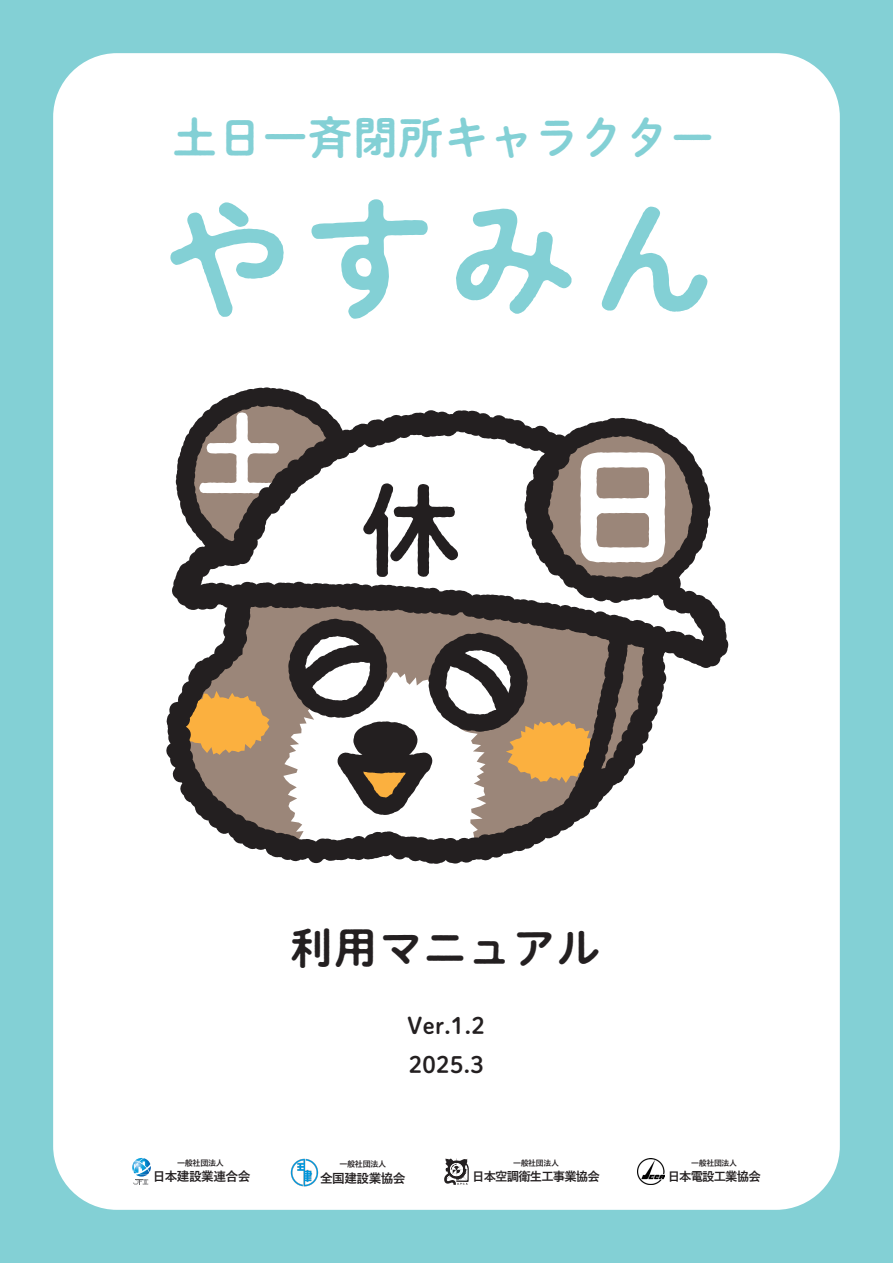
<style>
.page{position:relative;width:893px;height:1263px;background:#83d0d5}
.page>*{position:absolute;margin:0;border:0;box-sizing:border-box;transform-origin:0 0}
.t1{font:128.7px "P Shuei NM Go Std N B";color:#83d0d5}
.t2{font:44.4px "P Shuei NM Go Std N B";letter-spacing:.02em;color:#83d0d5}
.t3{font:43.5px "P Shuei NM Go Std N B";letter-spacing:.02em;color:#231f20}
.t4{font:22.5px/39.3px "P Shuei NM Go Std N B";letter-spacing:.02em;color:#231f20}
.t5{font:700 12.6px "Yu Gothic";letter-spacing:-.04em;color:#231f20}
.t6{font:700 12.45px "Yu Gothic";letter-spacing:-.07em;color:#231f20}
.t7{font:700 8.1px "Yu Gothic";letter-spacing:-.04em;color:#231f20}
.t8{font:700 7.95px "Yu Gothic";letter-spacing:-.04em;color:#231f20}
</style>
<div class="page">
<div style="left:53px;top:53px;width:787px;height:1157px;background:#fff;border-radius:64px"></div>
<img style="left:290px;top:1158px;width:29px;height:29px">
<svg style="left:132px;top:1158px;width:19px;height:27px"></svg>
<svg style="left:444px;top:1158px;width:25px;height:27px"></svg>
<img style="left:638px;top:1158px;width:27px;height:27px">
<svg style="left:166px;top:387px;width:562px;height:477px"></svg>
<svg style="left:580px;top:452px;width:85px;height:111px"></svg>
<h2 class="t2" style="left:173px;top:104px;width:544px">土日一斉閉所キャラクター</h2>
<h1 class="t1" style="left:163px;top:165px;width:555px">やすみん</h1>
<h3 class="t3" style="left:290px;top:916px;width:311px">利用マニュアル</h3>
<p class="t7" style="left:177px;top:1158px;width:48px">一般社団法人</p>
<p class="t5" style="left:153px;top:1170px;width:99px">日本建設業連合会</p>
<h3 class="t4" style="left:408px;top:1005px;width:79px">Ver.1.2<br>2025.3</h3>
<p class="t7" style="left:339px;top:1160px;width:48px">一般社団法人</p>
<p class="t5" style="left:320px;top:1171px;width:87px">全国建設業協会</p>
<p class="t8" style="left:513px;top:1158px;width:47px">一般社団法人</p>
<p class="t6" style="left:472px;top:1169px;width:129px">日本空調衛生工事業協会</p>
<p class="t8" style="left:691px;top:1158px;width:47px">一般社団法人</p>
<p class="t6" style="left:668px;top:1169px;width:95px">日本電設工業協会</p>
</div>
